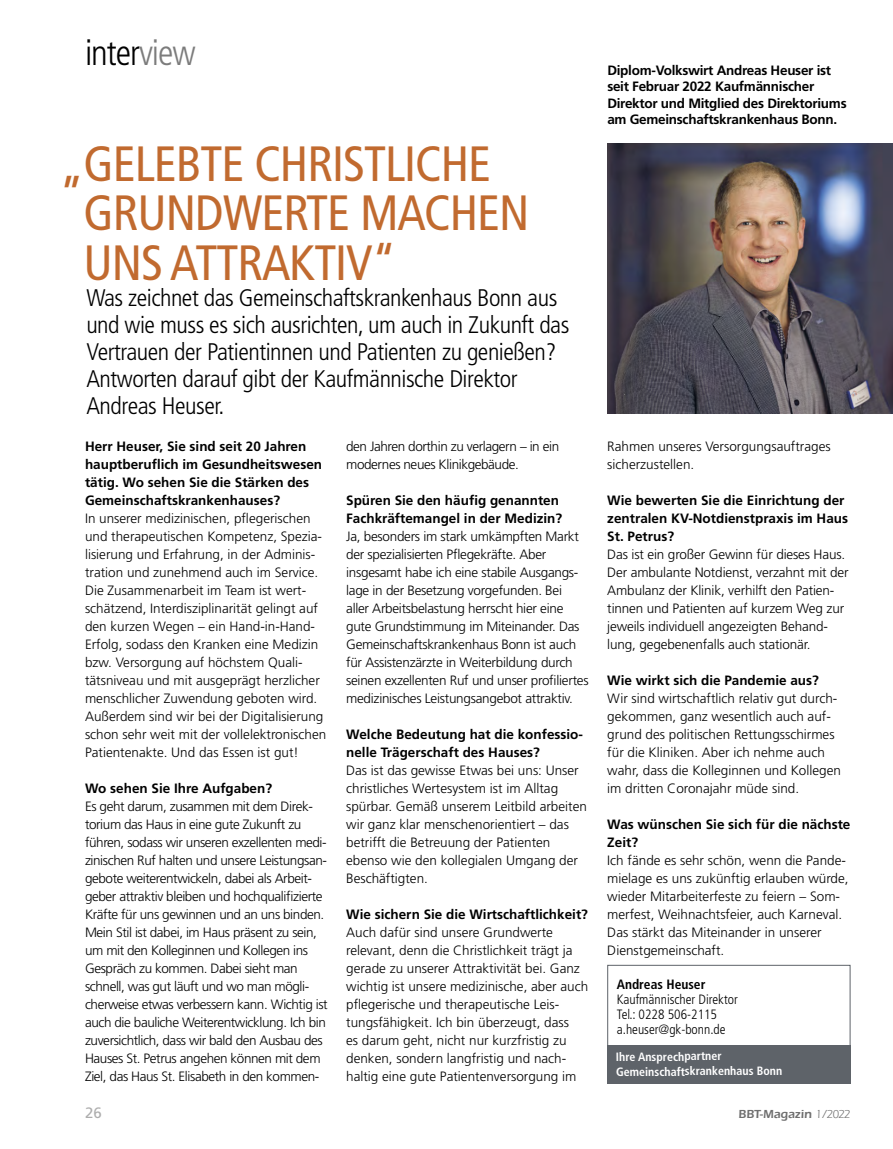
<style>
.page{position:relative;width:893px;height:1149px;background:#fff}
.page>*{position:absolute;margin:0;border:0;box-sizing:border-box;transform-origin:0 0}
.t1{font:condensed 49.5px/49.5px "Frutiger LT Pro";letter-spacing:-.02em;color:#c16a2f}
.t2{font:300 condensed 36px "Frutiger LT Pro";letter-spacing:-.03em;color:#000}
.t3{font:300 condensed 24px/27px "Frutiger";letter-spacing:-.02em;color:#000}
.t4{font:15px "Frutiger";color:#adadad}
.t5{font:300 13.5px/18px "Frutiger";color:#000}
.t6{font:300 13.5px/18px "Frutiger";letter-spacing:-.03em;color:#000}
.t7{font:700 13.5px/18px "Frutiger";color:#000}
.t8{font:300 13.5px/18px "Frutiger";letter-spacing:-.02em;color:#000}
.t9{font:700 13.5px/16.5px "Frutiger";letter-spacing:-.02em;color:#000}
.t10{font:300 condensed 13.5px/15px "Frutiger LT Pro";color:#000}
.t11{font:700 condensed 13.5px "Frutiger LT Pro";color:#000}
.t12{font:700 condensed 12px/14.9px "Frutiger LT Pro";letter-spacing:-.01em;color:#fff}
.t13{font:600 12px "ITC Eras LT";color:#6f6f6f}
.s1{color:#7c7c7c}
.s2{font-weight:400}
</style>
<div class="page">
<div style="left:607px;top:964px;width:243px;height:82px;background:#fff;border:1px solid #5e6369"></div>
<div style="left:607px;top:1044px;width:243px;height:39px;background:#5e6369"></div>
<img style="left:607px;top:144px;width:286px;height:270px">
<h2 class="t2" style="left:85px;top:32px;width:112px">inter<span class="s1">view</span></h2>
<h1 class="t1" style="left:84px;top:139px;width:447px;text-indent:-24px">„GELEBTE CHRISTLICHE<br>GRUNDWERTE MACHEN<br>UNS ATTRAKTIV“</h1>
<h3 class="t3" style="left:86px;top:284px;width:485px">Was zeichnet das Gemeinschaftskrankenhaus Bonn aus und wie muss es sich ausrichten, um auch in Zukunft das Vertrauen der Patientinnen und Patienten zu genießen?<br>Antworten darauf gibt der Kaufmännische Direktor Andreas Heuser.</h3>
<p class="t7" style="left:85px;top:437px;width:239px">Herr Heuser, Sie sind seit 20 Jahren hauptberuflich im Gesundheitswesen tätig. Wo sehen Sie die Stärken des Gemeinschaftskrankenhauses?</p>
<p class="t5" style="left:85px;top:509px;width:243px">In unserer medizinischen, pflegerischen und therapeutischen Kompetenz, Spezia&shy;lisierung und Erfahrung, in der Adminis&shy;tration und zunehmend auch im Service.<br>Die Zusammenarbeit im Team ist wert&shy;schätzend, Interdisziplinarität gelingt auf den kurzen Wegen – ein Hand-in-Hand-Erfolg, sodass den Kranken eine Medizin bzw. Versorgung auf höchstem Quali&shy;tätsniveau und mit ausgeprägt herzlicher menschlicher Zuwendung geboten wird.<br>Außerdem sind wir bei der Digitalisierung schon sehr weit mit der vollelektronischen Patientenakte. Und das Essen ist gut!</p>
<p class="t7" style="left:85px;top:779px;width:189px">Wo sehen Sie Ihre Aufgaben?</p>
<p class="t6" style="left:85px;top:797px;width:244px">Es geht darum, zusammen mit dem Direk&shy;torium das Haus in eine gute Zukunft zu führen, sodass wir unseren exzellenten medi&shy;zinischen Ruf halten und unsere Leistungsan&shy;gebote weiterentwickeln, dabei als Arbeit&shy;geber attraktiv bleiben und hochqualifizierte Kräfte für uns gewinnen und an uns binden.<br>Mein Stil ist dabei, im Haus präsent zu sein, um mit den Kolleginnen und Kollegen ins Gespräch zu kommen. Dabei sieht man schnell, was gut läuft und wo man mögli&shy;cherweise etwas verbessern kann. Wichtig ist auch die bauliche Weiterentwicklung. Ich bin zuversichtlich, dass wir bald den Ausbau des Hauses St. Petrus angehen können mit dem Ziel, das Haus St. Elisabeth in den kommen-</p>
<p class="t6" style="left:346px;top:437px;width:215px">den Jahren dorthin zu verlagern – in ein modernes neues Klinikgebäude.</p>
<p class="t7" style="left:346px;top:491px;width:218px">Spüren Sie den häufig genannten<br>Fachkräftemangel in der Medizin?</p>
<p class="t8" style="left:346px;top:527px;width:244px">Ja, besonders im stark umkämpften Markt der spezialisierten Pflegekräfte. Aber insgesamt habe ich eine stabile Ausgangs&shy;lage in der Besetzung vorgefunden. Bei<br>aller Arbeitsbelastung herrscht hier eine gute Grundstimmung im Miteinander. Das Gemeinschaftskrankenhaus Bonn ist auch für Assistenzärzte in Weiterbildung durch seinen exzellenten Ruf und unser profiliertes medizinisches Leistungsangebot attraktiv.</p>
<p class="t7" style="left:346px;top:725px;width:238px">Welche Bedeutung hat die konfessio&shy;nelle Trägerschaft des Hauses?</p>
<p class="t5" style="left:346px;top:761px;width:242px">Das ist das gewisse Etwas bei uns: Unser christliches Wertesystem ist im Alltag spürbar. Gemäß unserem Leitbild arbeiten wir ganz klar menschenorientiert – das betrifft die Betreuung der Patienten ebenso wie den kollegialen Umgang der Beschäftigten.</p>
<p class="t7" style="left:346px;top:905px;width:243px">Wie sichern Sie die Wirtschaftlichkeit?</p>
<p class="t5" style="left:346px;top:923px;width:244px">Auch dafür sind unsere Grundwerte relevant, denn die Christlichkeit trägt ja gerade zu unserer Attraktivität bei. Ganz wichtig ist unsere medizinische, aber auch pflegerische und therapeutische Leis&shy;tungsfähigkeit. Ich bin überzeugt, dass<br>es darum geht, nicht nur kurzfristig zu denken, sondern langfristig und nach&shy;haltig eine gute Patientenversorgung im</p>
<p class="t9" style="left:607px;top:62px;width:241px">Diplom-Volkswirt Andreas Heuser ist seit Februar 2022 Kaufmännischer Direktor und Mitglied des Direktoriums am Gemeinschaftskrankenhaus Bonn.</p>
<p class="t5" style="left:607px;top:437px;width:225px">Rahmen unseres Versorgungsauftrages sicherzustellen.</p>
<p class="t7" style="left:607px;top:490px;width:242px">Wie bewerten Sie die Einrichtung der zentralen KV-Notdienstpraxis im Haus<br>St. Petrus?</p>
<p class="t5" style="left:607px;top:545px;width:243px">Das ist ein großer Gewinn für dieses Haus.<br>Der ambulante Notdienst, verzahnt mit der Ambulanz der Klinik, verhilft den Patien&shy;tinnen und Patienten auf kurzem Weg zur jeweils individuell angezeigten Behand&shy;lung, gegebenenfalls auch stationär.</p>
<p class="t7" style="left:607px;top:670px;width:213px">Wie wirkt sich die Pandemie aus?</p>
<p class="t5" style="left:607px;top:689px;width:235px">Wir sind wirtschaftlich relativ gut durch&shy;gekommen, ganz wesentlich auch auf&shy;grund des politischen Rettungsschirmes für die Kliniken. Aber ich nehme auch wahr, dass die Kolleginnen und Kollegen im dritten Coronajahr müde sind.</p>
<p class="t7" style="left:607px;top:814px;width:245px">Was wünschen Sie sich für die nächste<br>Zeit?</p>
<p class="t5" style="left:607px;top:851px;width:243px">Ich fände es sehr schön, wenn die Pande&shy;mielage es uns zukünftig erlauben würde, wieder Mitarbeiterfeste zu feiern – Som&shy;merfest, Weihnachtsfeier, auch Karneval.<br>Das stärkt das Miteinander in unserer Dienstgemeinschaft.</p>
<p class="t11" style="left:617px;top:975px;width:90px">Andreas Heuser</p>
<p class="t10" style="left:617px;top:991px;width:123px">Kaufmännischer Direktor<br>Tel.: 0228 506-2115 a.heuser@gk-bonn.de</p>
<p class="t12" style="left:616px;top:1048px;width:168px">Ihre Ansprechpartner<br>Gemeinschaftskrankenhaus Bonn</p>
<p class="t4" style="left:85px;top:1103px;width:18px">26</p>
<p class="t13" style="left:739px;top:1106px;width:113px">BBT-Magazin <span class="s2">1/2022</span></p>
</div>
